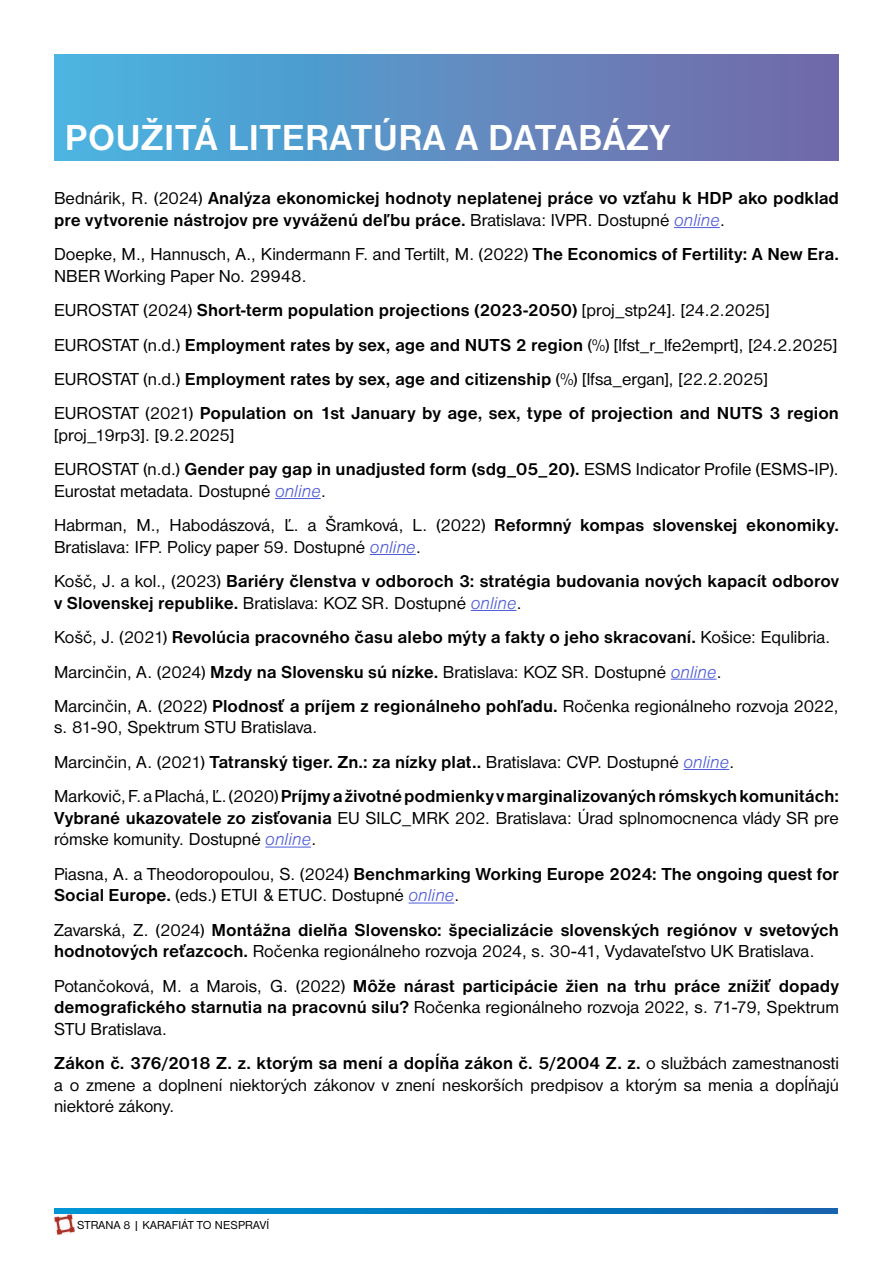
<style>
.page{position:relative;width:893px;height:1263px;background:#fff}
.page>*{position:absolute;margin:0;border:0;box-sizing:border-box;transform-origin:0 0}
.t1{font:700 37.5px "Nimbus Sans DOT";letter-spacing:.015em;color:#fff}
.t2{font:18px/34.3px "Nimbus Sans DOT";color:#000}
.t3{font:700 18px/34.3px "Nimbus Sans DOT";color:#000}
.t4{font:12px "Nimbus Sans DOT";letter-spacing:.015em;color:#000}
.s1{font-weight:400}
.s2{font-family:"Nimbus Sans DOT Ligh Ital";font-weight:400;color:#4f5cd6}
.s3{font-weight:700}
.s4{font-family:"Nimbus Sans DOT Ligh Ital";color:#4f5cd6}
</style>
<div class="page">
<svg style="left:54px;top:1208px;width:784px;height:5px"></svg>
<div style="left:52px;top:1213px;width:23px;height:25px;background:#7a170f;opacity:.75"></div>
<hr style="left:674px;top:227px;width:46px;height:1px;background:#4f5cd6">
<hr style="left:275px;top:498px;width:46px;height:1px;background:#4f5cd6">
<hr style="left:370px;top:554px;width:46px;height:1px;background:#4f5cd6">
<hr style="left:471px;top:610px;width:45px;height:1px;background:#4f5cd6">
<hr style="left:671px;top:679px;width:45px;height:1px;background:#4f5cd6">
<hr style="left:683px;top:769px;width:46px;height:1px;background:#4f5cd6">
<hr style="left:265px;top:847px;width:46px;height:1px;background:#4f5cd6">
<hr style="left:409px;top:903px;width:45px;height:1px;background:#4f5cd6">
<div style="left:54px;top:54px;width:785px;height:106px;background:linear-gradient(to right,#46b5e1,#7567a6)"></div>
<h1 class="t1" style="left:65px;top:116px;width:607px">POUŽITÁ LITERATÚRA A DATABÁZY</h1>
<p class="t3" style="left:54px;top:188px;width:786px;line-height:21.6px"><span class="s1">Bednárik, R. (2024)</span> Analýza ekonomickej hodnoty neplatenej práce vo vzťahu k HDP ako podklad pre vytvorenie nástrojov pre vyváženú deľbu práce. <span class="s1">Bratislava: IVPR. Dostupné</span> <span class="s2">online</span><span class="s1">.</span></p>
<p class="t2" style="left:54px;top:244px;width:786px;line-height:21.6px">Doepke, M., Hannusch, A., Kindermann F. and Tertilt, M. (2022) <span class="s3">The Economics of Fertility: A New Era.<br></span>NBER Working Paper No. 29948.</p>
<p class="t3" style="left:54px;top:293px;width:786px"><span class="s1">EUROSTAT (2024)</span> Short-term population projections (2023-2050) <span class="s1">[proj_stp24]. [24.2.2025] EUROSTAT (n.d.)</span> Employment rates by sex, age and NUTS 2 region <span class="s1">(%) [lfst_r_lfe2emprt], [24.2.2025] EUROSTAT (n.d.)</span> Employment rates by sex, age and citizenship <span class="s1">(%) [lfsa_ergan], [22.2.2025] EUROSTAT (2021)</span> Population on 1st January by age, sex, type of projection and NUTS 3 region</p>
<p class="t2" style="left:54px;top:418px;width:786px">[proj_19rp3]. [9.2.2025]<br>EUROSTAT (n.d.) <span class="s3">Gender pay gap in unadjusted form (sdg_05_20).</span> ESMS Indicator Profile (ESMS-IP).</p>
<p class="t2" style="left:54px;top:474px;width:786px">Eurostat metadata. Dostupné <span class="s4">online</span>.<br>Habrman, M., Habodászová, Ľ. a Šramková, L. (2022) <span class="s3">Reformný kompas slovenskej ekonomiky.</span></p>
<p class="t3" style="left:54px;top:530px;width:786px"><span class="s1">Bratislava: IFP. Policy paper 59. Dostupné</span> <span class="s2">online</span><span class="s1">.<br>Košč, J. a kol., (2023)</span> Bariéry členstva v odboroch 3: stratégia budovania nových kapacít odborov</p>
<p class="t2" style="left:54px;top:586px;width:786px"><span class="s3">v Slovenskej republike.</span> Bratislava: KOZ SR. Dostupné <span class="s4">online</span>.<br>Košč, J. (2021) <span class="s3">Revolúcia pracovného času alebo mýty a fakty o jeho skracovaní.</span> Košice: Equlibria.<br>Marcinčin, A. (2024) <span class="s3">Mzdy na Slovensku sú nízke.</span> Bratislava: KOZ SR. Dostupné <span class="s4">online</span>.<br>Marcinčin, A. (2022) <span class="s3">Plodnosť a príjem z regionálneho pohľadu.</span> Ročenka regionálneho rozvoja 2022,</p>
<p class="t2" style="left:54px;top:710px;width:786px">s. 81-90, Spektrum STU Bratislava.<br>Marcinčin, A. (2021) <span class="s3">Tatranský tiger. Zn.: za nízky plat..</span> Bratislava: CVP. Dostupné <span class="s4">online</span>.<br>Markovič, F. a Plachá, Ľ. (2020) <span class="s3">Príjmy a životné podmienky v marginalizovaných rómskych komunitách:</span></p>
<p class="t2" style="left:54px;top:807px;width:786px;line-height:21.6px"><span class="s3">Vybrané ukazovatele zo zisťovania</span> EU SILC_MRK 202. Bratislava: Úrad splnomocnenca vlády SR pre rómske komunity. Dostupné <span class="s4">online</span>.</p>
<p class="t3" style="left:54px;top:863px;width:786px;line-height:21.6px"><span class="s1">Piasna, A. a Theodoropoulou, S. (2024)</span> Benchmarking Working Europe 2024: The ongoing quest for<br>Social Europe. <span class="s1">(eds.) ETUI &amp; ETUC. Dostupné</span> <span class="s2">online</span><span class="s1">.</span></p>
<p class="t3" style="left:54px;top:919px;width:786px;line-height:21.6px"><span class="s1">Zavarská, Z. (2024)</span> Montážna dielňa Slovensko: špecializácie slovenských regiónov v svetových hodnotových reťazcoch. <span class="s1">Ročenka regionálneho rozvoja 2024, s. 30-41, Vydavateľstvo UK Bratislava.</span></p>
<p class="t2" style="left:54px;top:975px;width:786px;line-height:21.6px;text-align:justify">Potančoková, M. a Marois, G. (2022) <span class="s3">Môže nárast participácie žien na trhu práce znížiť dopady demografického starnutia na pracovnú silu?</span> Ročenka regionálneho rozvoja 2022, s. 71-79, Spektrum STU Bratislava.</p>
<p class="t2" style="left:54px;top:1053px;width:787px;line-height:21.6px;text-align:justify"><span class="s3">Zákon č. 376/2018 Z. z. ktorým sa mení a dopĺňa zákon č. 5/2004 Z. z.</span> o službách zamestnanosti a o zmene a doplnení niektorých zákonov v znení neskorších predpisov a ktorým sa menia a dopĺňajú niektoré zákony.</p>
<p class="t4" style="left:77px;top:1218px;width:194px">STRANA 8 | KARAFIÁT TO NESPRAVÍ</p>
</div>
